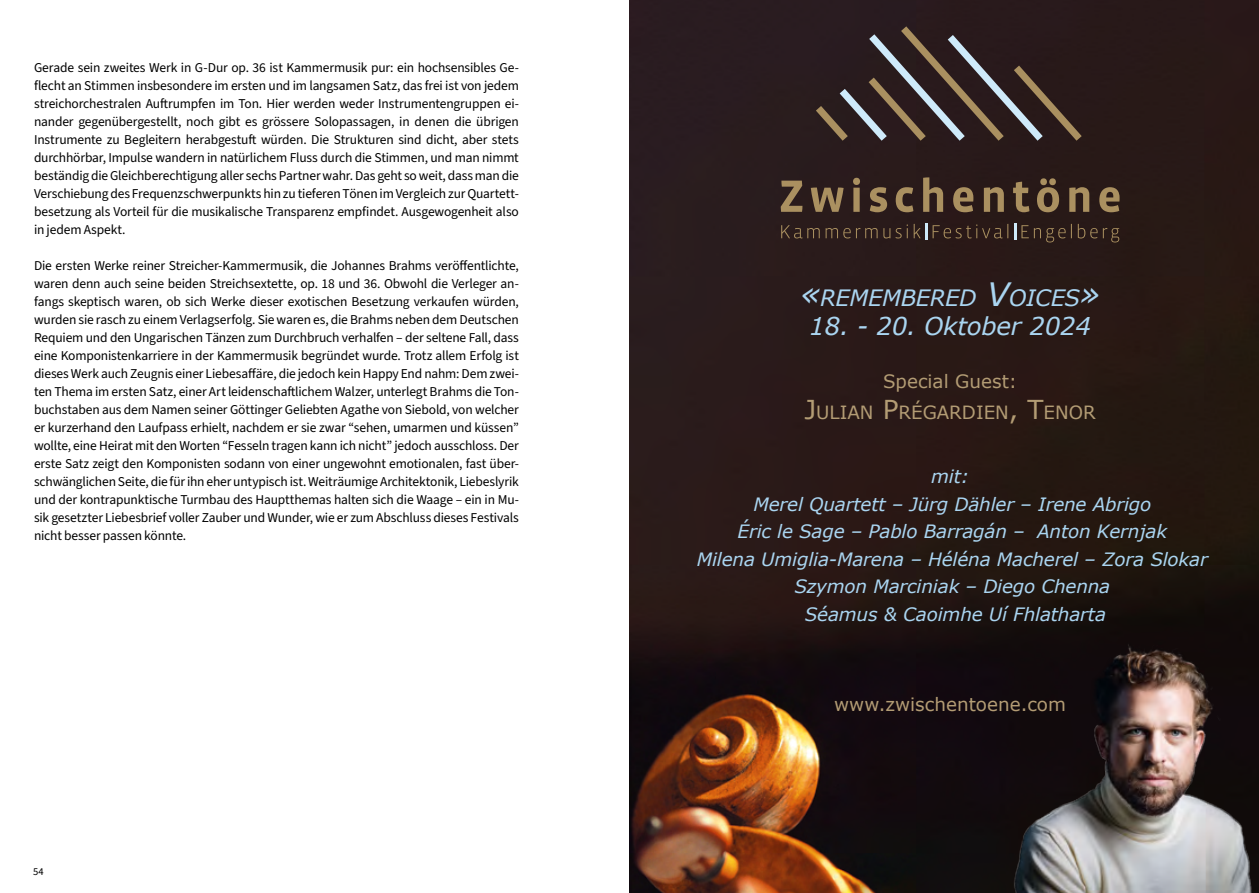
<style>
.page{position:relative;width:1259px;height:893px;background:#fff}
.page>*{position:absolute;margin:0;border:0;box-sizing:border-box;transform-origin:0 0}
.t1{font:italic 24.45px "Verdana";letter-spacing:-.01em;color:#aad5f1}
.t2{font:italic 22.5px "Verdana";letter-spacing:-.015em;color:#aad5f1}
.t3{font:italic 18.45px/27.6px "Verdana";letter-spacing:-.01em;color:#aad5f1;text-align:center}
.t4{font:18.45px "Verdana";color:#b39c74}
.t5{font:18.3px "Verdana";color:#b39c74}
.t6{font:13.5px/18px "Source Sans 3";letter-spacing:-.01em;color:#000;text-align:justify}
.t7{font:10.5px "Source Sans 3";color:#000}
.s1{font-size:32.25px}
.s2{font-size:26.1px}
</style>
<div class="page">
<img style="left:629px;top:0;width:630px;height:893px">
<img style="left:917px;top:602px;width:341px;height:291px">
<svg style="left:816px;top:26px;width:265px;height:115px;background:#3f3331"></svg>
<svg style="left:1014px;top:223px;width:105px;height:19px;background:#3c2d25"></svg>
<svg style="left:781px;top:223px;width:227px;height:17px;background:#3b2a24"></svg>
<svg style="left:780px;top:177px;width:339px;height:35px;background:#544131"></svg>
<p class="t6" style="left:34px;top:59px;width:486px">Gerade sein zweites Werk in G-Dur op. 36 ist Kammermusik pur: ein hochsensibles Ge&shy;flecht an Stimmen insbesondere im ersten und im langsamen Satz, das frei ist von jedem streichorchestralen Auftrumpfen im Ton. Hier werden weder Instrumentengruppen ei&shy;nander gegenübergestellt, noch gibt es grössere Solopassagen, in denen die übrigen Instrumente zu Begleitern herabgestuft würden. Die Strukturen sind dicht, aber stets durchhörbar, Impulse wandern in natürlichem Fluss durch die Stimmen, und man nimmt beständig die Gleichberechtigung aller sechs Partner wahr. Das geht so weit, dass man die Verschiebung des Frequenzschwerpunkts hin zu tieferen Tönen im Vergleich zur Quartett&shy;besetzung als Vorteil für die musikalische Transparenz empfindet. Ausgewogenheit also in jedem Aspekt.</p>
<p class="t6" style="left:34px;top:256px;width:486px">Die ersten Werke reiner Streicher-Kammermusik, die Johannes Brahms veröffentlichte, waren denn auch seine beiden Streichsextette, op. 18 und 36. Obwohl die Verleger an&shy;fangs skeptisch waren, ob sich Werke dieser exotischen Besetzung verkaufen würden, wurden sie rasch zu einem Verlagserfolg. Sie waren es, die Brahms neben dem Deutschen Requiem und den Ungarischen Tänzen zum Durchbruch verhalfen – der seltene Fall, dass eine Komponistenkarriere in der Kammermusik begründet wurde. Trotz allem Erfolg ist dieses Werk auch Zeugnis einer Liebesaffäre, die jedoch kein Happy End nahm: Dem zwei&shy;ten Thema im ersten Satz, einer Art leidenschaftlichem Walzer, unterlegt Brahms die Ton&shy;buchstaben aus dem Namen seiner Göttinger Geliebten Agathe von Siebold, von welcher er kurzerhand den Laufpass erhielt, nachdem er sie zwar “sehen, umarmen und küssen” wollte, eine Heirat mit den Worten “Fesseln tragen kann ich nicht” jedoch ausschloss. Der erste Satz zeigt den Komponisten sodann von einer ungewohnt emotionalen, fast über&shy;schwänglichen Seite, die für ihn eher untypisch ist. Weiträumige Architektonik, Liebeslyrik und der kontrapunktische Turmbau des Hauptthemas halten sich die Waage – ein in Mu&shy;sik gesetzter Liebesbrief voller Zauber und Wunder, wie er zum Abschluss dieses Festivals nicht besser passen könnte.</p>
<p class="t7" style="left:33px;top:865px;width:12px">54</p>
<h2 class="t2" style="left:800px;top:283px;width:302px"><span class="s1">«</span>REMEMBERED <span class="s1">V</span>OICES<span class="s1">»</span></h2>
<h1 class="t1" style="left:809px;top:311px;width:283px">18. - 20. Oktober 2024</h1>
<h3 class="t4" style="left:883px;top:370px;width:136px">Special Guest:</h3>
<h3 class="t5" style="left:804px;top:401px;width:293px"><span class="s2">J</span>ULIAN <span class="s2">P</span>RÉGARDIEN<span class="s2">, T</span>ENOR</h3>
<h3 class="t3" style="left:697px;top:463px;width:512px">mit:<br>Merel Quartett – Jürg Dähler – Irene Abrigo<br>Éric le Sage – Pablo Barragán – Anton Kernjak<br>Milena Umiglia-Marena – Héléna Macherel – Zora Slokar Szymon Marciniak – Diego Chenna<br>Séamus &amp; Caoimhe Uí Fhlatharta</h3>
<h3 class="t4" style="left:834px;top:692px;width:233px">www.zwischentoene.com</h3>
</div>
